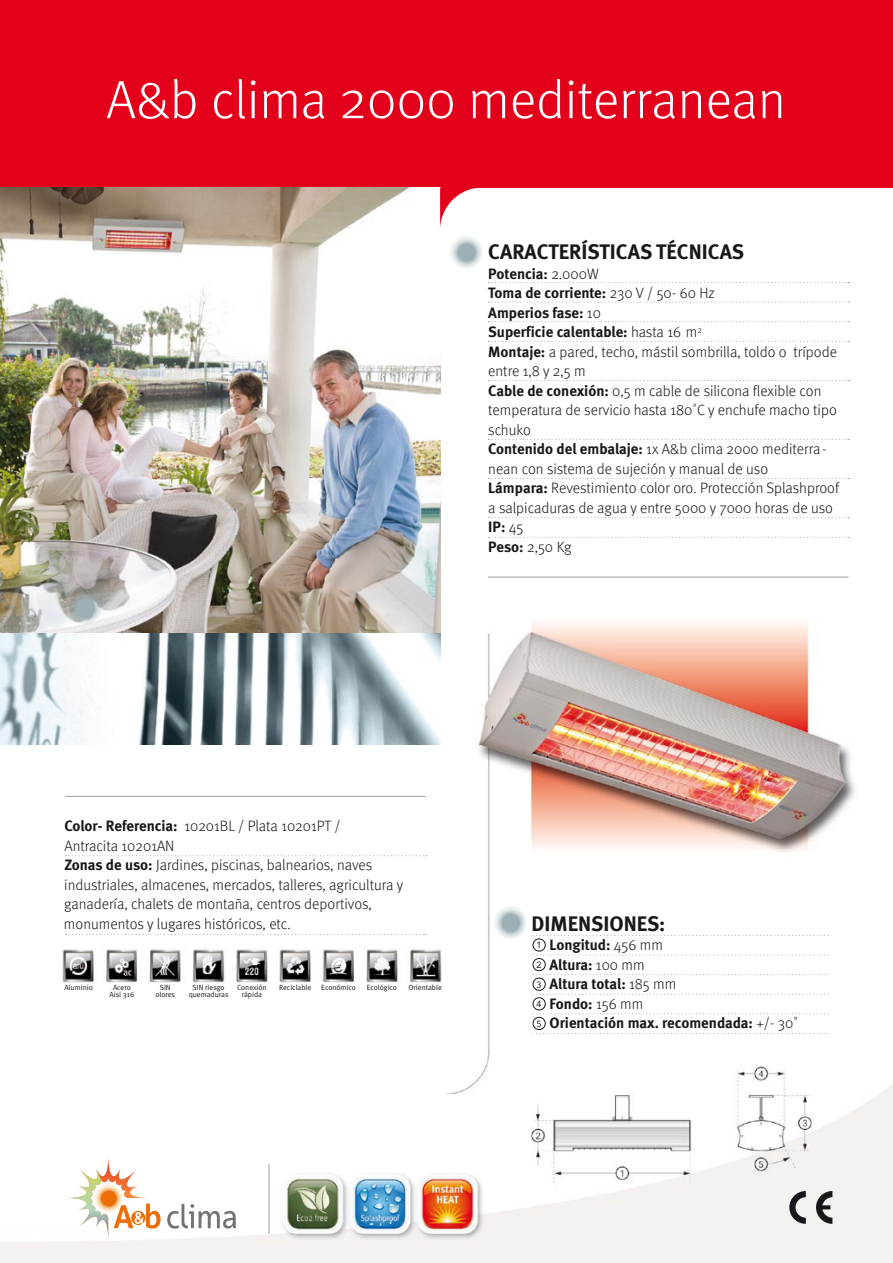
<style>
.page{position:relative;width:893px;height:1263px;background:#fff}
.page>*{position:absolute;margin:0;border:0;box-sizing:border-box;transform-origin:0 0}
.t1{font:300 54px "Meta Pro";color:#fff}
.t2{font:700 21px "Meta";color:#1a171c}
.t3{font:300 15px/19.5px "Meta Pro";color:#1a171c}
.t4{font:700 15px/19.5px "Meta";color:#1a171c}
.t5{font:9px/19.6px "Avenir";color:#1a171c}
.t6{font:7.5px/7.5px "Meta Normal";color:#1a171c;text-align:center}
.s1{font-family:"Meta Pro";font-weight:300}
.s2{font-family:"Meta";font-weight:700}
</style>
<div class="page">
<img style="left:477px;top:621px;width:378px;height:444px">
<img style="left:0;top:1065px;width:893px;height:198px">
<div style="left:0;top:0;width:893px;height:187px;background:#e2001a"></div>
<svg style="left:65px;top:855px;width:361px;height:1px"></svg>
<svg style="left:65px;top:934px;width:361px;height:1px"></svg>
<img style="left:0;top:187px;width:440px;height:557px">
<svg style="left:66px;top:1155px;width:95px;height:85px"></svg>
<svg style="left:167px;top:1204px;width:69px;height:24px"></svg>
<svg style="left:69px;top:591px;width:32px;height:33px"></svg>
<hr style="left:65px;top:796px;width:360px;height:1px;background:#9c9e9f">
<hr style="left:269px;top:1164px;width:1px;height:69px;background:#9c9e9f">
<svg style="left:533px;top:935px;width:296px;height:1px"></svg>
<svg style="left:533px;top:954px;width:296px;height:1px"></svg>
<svg style="left:533px;top:974px;width:296px;height:1px"></svg>
<svg style="left:533px;top:994px;width:296px;height:1px"></svg>
<svg style="left:533px;top:1013px;width:296px;height:1px"></svg>
<svg style="left:533px;top:1033px;width:296px;height:1px"></svg>
<svg style="left:494px;top:906px;width:33px;height:33px"></svg>
<div style="left:533px;top:997px;width:13px;height:13px;border:1px solid #1a171c;border-radius:50%"></div>
<div style="left:533px;top:938px;width:13px;height:13px;border:1px solid #1a171c;border-radius:50%"></div>
<div style="left:533px;top:1017px;width:13px;height:13px;border:1px solid #1a171c;border-radius:50%"></div>
<div style="left:533px;top:958px;width:13px;height:13px;border:1px solid #1a171c;border-radius:50%"></div>
<div style="left:533px;top:978px;width:13px;height:13px;border:1px solid #1a171c;border-radius:50%"></div>
<svg style="left:789px;top:1191px;width:43px;height:33px"></svg>
<img style="left:62px;top:949px;width:380px;height:34px">
<svg style="left:450px;top:236px;width:32px;height:32px"></svg>
<hr style="left:488px;top:577px;width:360px;height:1px;background:#9c9e9f">
<svg style="left:488px;top:537px;width:361px;height:1px"></svg>
<svg style="left:488px;top:517px;width:361px;height:1px"></svg>
<svg style="left:488px;top:478px;width:361px;height:1px"></svg>
<svg style="left:488px;top:439px;width:361px;height:1px"></svg>
<svg style="left:488px;top:380px;width:361px;height:1px"></svg>
<svg style="left:488px;top:341px;width:361px;height:1px"></svg>
<svg style="left:488px;top:321px;width:361px;height:1px"></svg>
<svg style="left:488px;top:302px;width:361px;height:1px"></svg>
<svg style="left:488px;top:282px;width:361px;height:1px"></svg>
<svg style="left:440px;top:187px;width:43px;height:41px"></svg>
<h1 class="t1" style="left:106px;top:60px;width:681px">A&amp;b clima 2000 mediterranean</h1>
<h2 class="t2" style="left:488px;top:239px;width:257px">CARACTERÍSTICAS TÉCNICAS</h2>
<p class="t4" style="left:488px;top:263px;width:228px">Potencia: <span class="s1">2.000W<br></span>Toma de corriente: <span class="s1">230 V / 50- 60 Hz<br></span>Amperios fase: <span class="s1">10<br></span>Superficie calentable: <span class="s1">hasta 16 m</span><sup>2</sup></p>
<p class="t3" style="left:488px;top:341px;width:352px"><span class="s2">Montaje:</span> a pared, techo, mástil sombrilla, toldo o trípode entre 1,8 y 2,5 m<br><span class="s2">Cable de conexión:</span> 0,5 m cable de silicona flexible con temperatura de servicio hasta 180˚C y enchufe macho tipo schuko<br><span class="s2">Contenido del embalaje:</span> 1x A&amp;b clima 2000 mediterra&shy;nean con sistema de sujeción y manual de uso<br><span class="s2">Lámpara:</span> Revestimiento color oro. Protección Splashproof a salpicaduras de agua y entre 5000 y 7000 horas de uso</p>
<p class="t4" style="left:488px;top:517px;width:37px">IP: <span class="s1">45</span></p>
<p class="t3" style="left:488px;top:536px;width:85px"><span class="s2">Peso:</span> 2,50 Kg</p>
<p class="t3" style="left:64px;top:815px;width:341px"><span class="s2">Color- Referencia:</span> 10201BL / Plata 10201PT /<br>Antracita 10201AN<br><span class="s2">Zonas de uso:</span> Jardines, piscinas, balnearios, naves industriales, almacenes, mercados, talleres, agricultura y ganadería, chalets de montaña, centros deportivos, monumentos y lugares históricos, etc.</p>
<p class="t6" style="left:64px;top:983px;width:30px">Aluminio</p>
<p class="t6" style="left:110px;top:983px;width:26px">Acero<br>Aisi 316</p>
<p class="t6" style="left:237px;top:983px;width:31px">Conexión</p>
<p class="t6" style="left:321px;top:983px;width:36px">Económico</p>
<p class="t6" style="left:193px;top:983px;width:34px">SIN riesgo</p>
<p class="t6" style="left:279px;top:983px;width:34px">Reciclable</p>
<p class="t6" style="left:367px;top:983px;width:32px">Ecológico</p>
<p class="t6" style="left:189px;top:991px;width:41px">quemaduras</p>
<p class="t6" style="left:160px;top:983px;width:12px">SIN</p>
<p class="t6" style="left:409px;top:983px;width:35px">Orientable</p>
<p class="t6" style="left:155px;top:991px;width:21px">olores</p>
<p class="t6" style="left:242px;top:991px;width:22px">rápida</p>
<h2 class="t2" style="left:532px;top:911px;width:135px">DIMENSIONES:</h2>
<p class="t4" style="left:550px;top:935px;width:250px">Longitud: <span class="s1">456 mm<br></span>Altura: <span class="s1">100 mm<br></span>Altura total: <span class="s1">185 mm<br></span>Fondo: <span class="s1">156 mm<br></span>Orientación max. recomendada: <span class="s1">+/- 30˚</span></p>
<p class="t5" style="left:537px;top:935px;width:7px">1</p>
<p class="t5" style="left:537px;top:955px;width:7px">2<br>3</p>
<p class="t5" style="left:537px;top:994px;width:7px">4</p>
<p class="t5" style="left:537px;top:1013px;width:7px">5</p>
</div>
